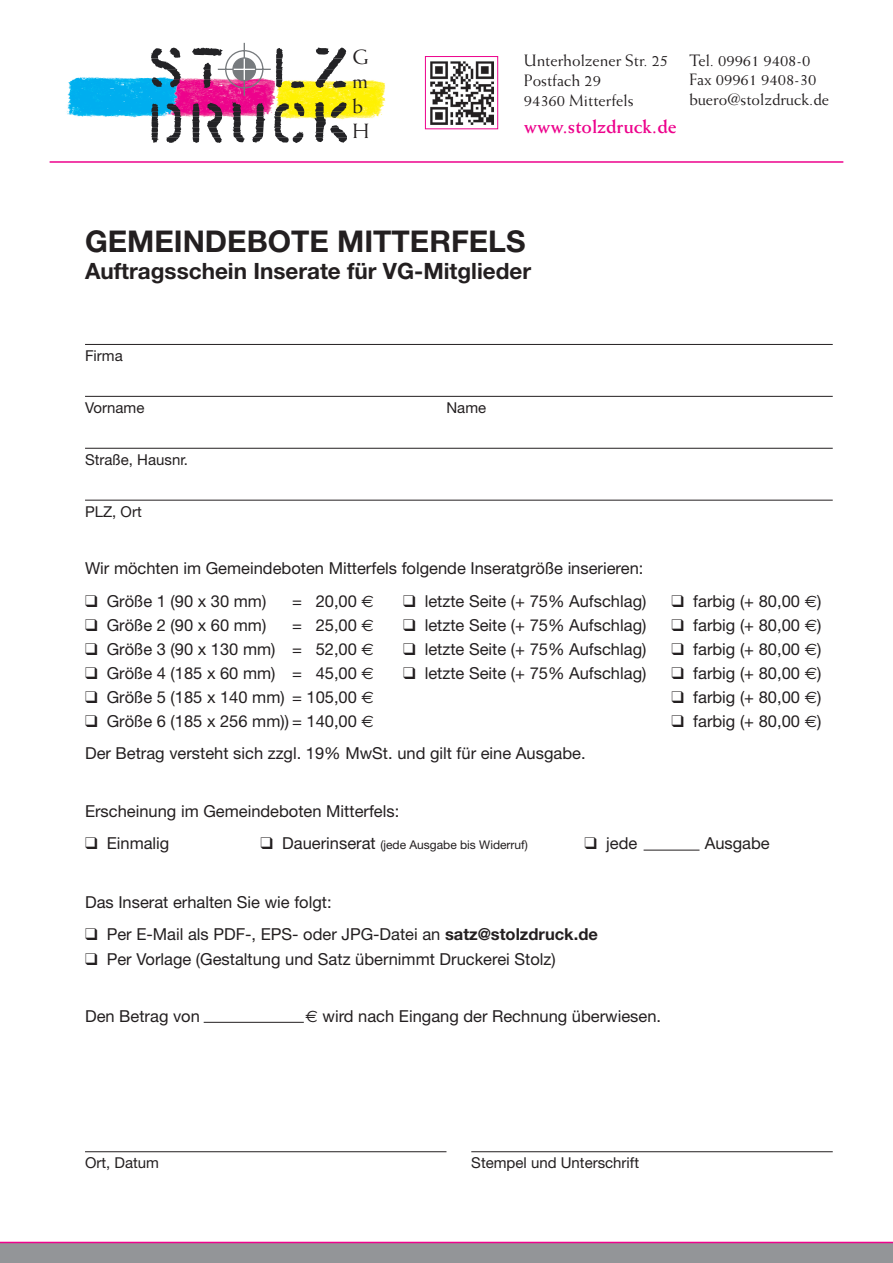
<style>
.page{position:relative;width:893px;height:1263px;background:#fff}
.page>*{position:absolute;margin:0;border:0;box-sizing:border-box;transform-origin:0 0}
.t1{font:700 30px "Helvetica Neue";color:#231f20}
.t2{font:700 22.5px "Helvetica Neue";color:#231f20}
.t3{font:20.7px/24.8px "Weiss";color:#231f20}
.t4{font:700 19.5px "Weiss";color:#ed028c}
.t5{font:16.5px "Helvetica Neue";color:#231f20}
.t6{font:16.5px/19.8px "Weiss";color:#231f20}
.t7{font:15px "Helvetica Neue";color:#231f20}
.t8{font:12px "Helvetica Neue";color:#231f20}
.s1{font-family:"Euro Sans"}
.s2{font-size:16.5px}
.s3{font-weight:700}
</style>
<div class="page">
<svg style="left:0;top:1242px;width:893px;height:21px"></svg>
<hr style="left:50px;top:161px;width:793px;height:2px;background:#ed028c">
<hr style="left:204px;top:1022px;width:100px;height:1px;background:#231f20">
<hr style="left:85px;top:344px;width:748px;height:1px;background:#231f20">
<hr style="left:85px;top:396px;width:748px;height:1px;background:#231f20">
<hr style="left:85px;top:448px;width:748px;height:1px;background:#231f20">
<hr style="left:85px;top:500px;width:748px;height:1px;background:#231f20">
<hr style="left:85px;top:1151px;width:361px;height:1px;background:#231f20">
<hr style="left:471px;top:1151px;width:362px;height:1px;background:#231f20">
<hr style="left:644px;top:850px;width:55px;height:1px;background:#231f20">
<img style="left:66px;top:77px;width:86px;height:41px">
<img style="left:347px;top:80px;width:39px;height:39px">
<svg style="left:152px;top:43px;width:195px;height:100px"></svg>
<img style="left:430px;top:61px;width:63px;height:63px">
<div style="left:425px;top:56px;width:73px;height:73px;border:1px solid #ed028c"></div>
<p class="t3" style="left:353px;top:44px;width:18px">G m b<br>H</p>
<p class="t6" style="left:524px;top:50px;width:146px">Unterholzener Str. 25<br>Postfach 29<br>94360 Mitterfels</p>
<p class="t6" style="left:689px;top:50px;width:141px">Tel. 09961 9408-0<br>Fax 09961 9408-30 buero@stolzdruck.de</p>
<p class="t4" style="left:524px;top:115px;width:155px">www.stolzdruck.de</p>
<h1 class="t1" style="left:85px;top:222px;width:442px">GEMEINDEBOTE MITTERFELS</h1>
<h2 class="t2" style="left:85px;top:257px;width:448px">Auftragsschein Inserate für VG-Mitglieder</h2>
<p class="t7" style="left:85px;top:347px;width:39px">Firma</p>
<p class="t7" style="left:85px;top:398px;width:61px">Vorname</p>
<p class="t7" style="left:446px;top:398px;width:41px">Name</p>
<p class="t7" style="left:85px;top:450px;width:105px">Straße, Hausnr.</p>
<p class="t7" style="left:85px;top:502px;width:58px">PLZ, Ort</p>
<p class="t5" style="left:85px;top:558px;width:560px">Wir möchten im Gemeindeboten Mitterfels folgende Inseratgröße inserieren:</p>
<p class="t5" style="left:85px;top:591px;width:183px">❑ Größe 1 (90 x 30 mm)</p>
<p class="t5" style="left:292px;top:591px;width:83px">= 20,00 <span class="s1">€</span></p>
<p class="t5" style="left:403px;top:591px;width:245px">❑ letzte Seite (+ 75% Aufschlag)</p>
<p class="t5" style="left:672px;top:591px;width:151px">❑ farbig (+ 80,00 <span class="s1">€</span>)</p>
<p class="t5" style="left:85px;top:615px;width:183px">❑ Größe 2 (90 x 60 mm)</p>
<p class="t5" style="left:292px;top:615px;width:83px">= 25,00 <span class="s1">€</span></p>
<p class="t5" style="left:403px;top:615px;width:245px">❑ letzte Seite (+ 75% Aufschlag)</p>
<p class="t5" style="left:672px;top:615px;width:151px">❑ farbig (+ 80,00 <span class="s1">€</span>)</p>
<p class="t5" style="left:85px;top:639px;width:290px">❑ Größe 3 (90 x 130 mm) = 52,00 <span class="s1">€</span></p>
<p class="t5" style="left:403px;top:639px;width:245px">❑ letzte Seite (+ 75% Aufschlag)</p>
<p class="t5" style="left:672px;top:639px;width:151px">❑ farbig (+ 80,00 <span class="s1">€</span>)</p>
<p class="t5" style="left:85px;top:663px;width:290px">❑ Größe 4 (185 x 60 mm) = 45,00 <span class="s1">€</span></p>
<p class="t5" style="left:403px;top:663px;width:245px">❑ letzte Seite (+ 75% Aufschlag)</p>
<p class="t5" style="left:672px;top:663px;width:151px">❑ farbig (+ 80,00 <span class="s1">€</span>)</p>
<p class="t5" style="left:85px;top:687px;width:290px">❑ Größe 5 (185 x 140 mm) = 105,00 <span class="s1">€</span></p>
<p class="t5" style="left:672px;top:687px;width:151px">❑ farbig (+ 80,00 <span class="s1">€</span>)</p>
<p class="t5" style="left:85px;top:711px;width:290px">❑ Größe 6 (185 x 256 mm)) = 140,00 <span class="s1">€</span></p>
<p class="t5" style="left:672px;top:711px;width:151px">❑ farbig (+ 80,00 <span class="s1">€</span>)</p>
<p class="t5" style="left:85px;top:744px;width:502px">Der Betrag versteht sich zzgl. 19% MwSt. und gilt für eine Ausgabe.</p>
<p class="t5" style="left:85px;top:801px;width:316px">Erscheinung im Gemeindeboten Mitterfels:</p>
<p class="t5" style="left:85px;top:834px;width:86px">❑ Einmalig</p>
<p class="t8" style="left:261px;top:838px;width:269px">❑ <span class="s2">Dauerinserat</span> (jede Ausgabe bis Widerruf)</p>
<p class="t5" style="left:585px;top:834px;width:54px">❑ jede</p>
<p class="t5" style="left:705px;top:834px;width:67px">Ausgabe</p>
<p class="t5" style="left:85px;top:892px;width:248px">Das Inserat erhalten Sie wie folgt:</p>
<p class="t5" style="left:85px;top:925px;width:514px">❑ Per E-Mail als PDF-, EPS- oder JPG-Datei an <span class="s3">satz@stolzdruck.de</span></p>
<p class="t5" style="left:85px;top:949px;width:472px">❑ Per Vorlage (Gestaltung und Satz übernimmt Druckerei Stolz)</p>
<p class="t5" style="left:85px;top:1006px;width:116px">Den Betrag von</p>
<p class="t5" style="left:306px;top:1006px;width:357px"><span class="s1">€</span> wird nach Eingang der Rechnung überwiesen.</p>
<p class="t7" style="left:85px;top:1154px;width:75px">Ort, Datum</p>
<p class="t7" style="left:471px;top:1154px;width:169px">Stempel und Unterschrift</p>
</div>
